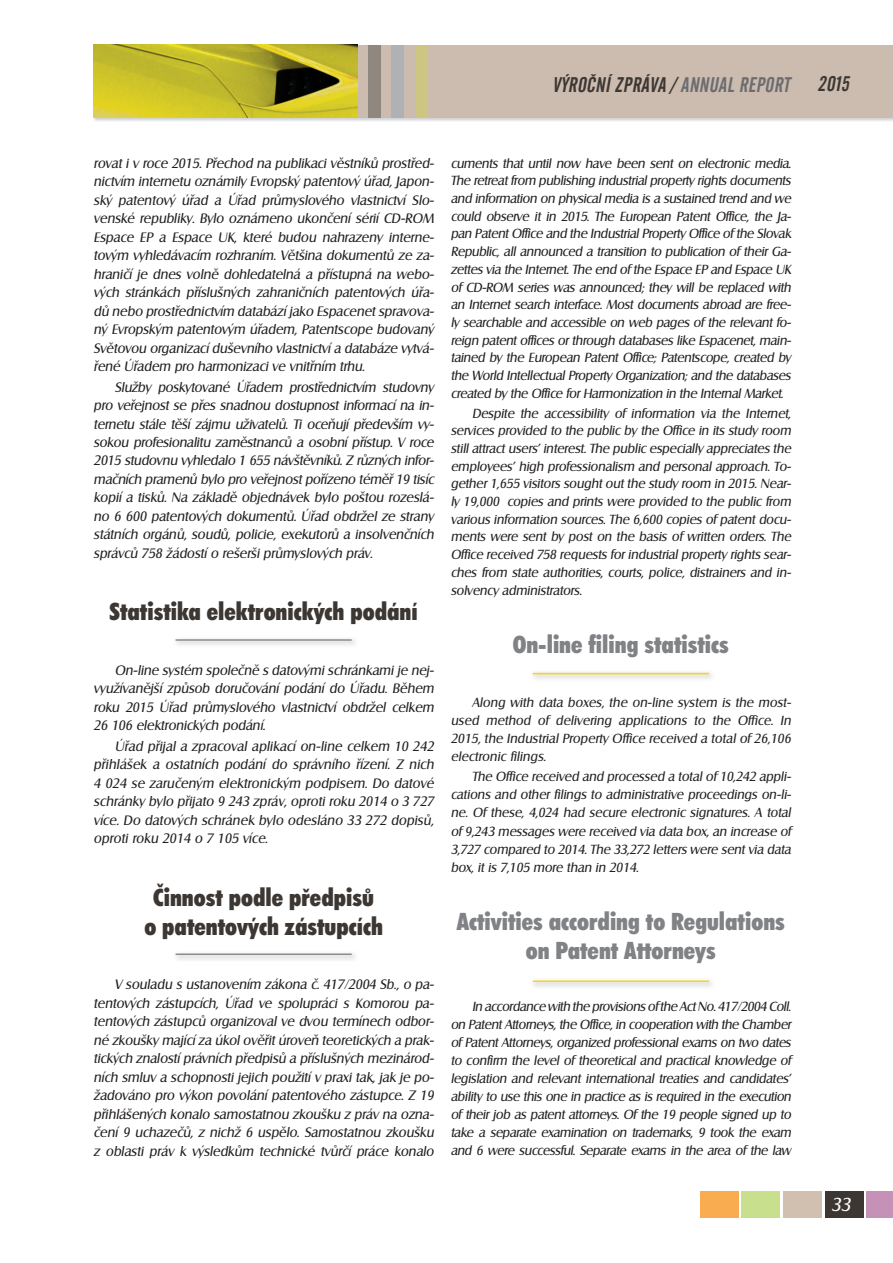
<style>
.page{position:relative;width:893px;height:1263px;background:#fff}
.page>*{position:absolute;margin:0;border:0;box-sizing:border-box;transform-origin:0 0}
.t1{font:900 condensed 24px/28.8px "Futura AT";color:#3d3734;text-align:center}
.t2{font:900 condensed 24px/28.8px "Futura AT";color:#808285;text-align:center}
.t3{font:italic 21px "Alternate Gothic No 2 AT";color:#3d3734}
.t4{font:italic 18px "Salzburg CE";color:#fff}
.t5{font:italic 13.2px/18.5px "Salzburg CE";color:#231f20;text-align:justify}
.t6{font:italic 12.75px/17.7px "Salzburg CE";letter-spacing:-.005em;color:#231f20;text-align:justify}
.s1{color:#6c6d70}
</style>
<div class="page">
<div style="left:866px;top:1191px;width:27px;height:26px;background:#c691b7"></div>
<div style="left:825px;top:1191px;width:39px;height:26px;background:#3d3734"></div>
<div style="left:783px;top:1191px;width:39px;height:26px;background:#d1bfaf"></div>
<div style="left:741px;top:1191px;width:39px;height:26px;background:#c8df8e"></div>
<div style="left:700px;top:1191px;width:39px;height:26px;background:#faac51"></div>
<img style="left:93px;top:45px;width:800px;height:76px">
<div style="left:94px;top:45px;width:799px;height:72px;background:#ccbcaf"></div>
<div style="left:368px;top:45px;width:13px;height:72px;background:#90877f"></div>
<div style="left:391px;top:45px;width:13px;height:72px;background:#b0b1b5"></div>
<div style="left:415px;top:45px;width:13px;height:72px;background:#cdc582"></div>
<img style="left:94px;top:45px;width:263px;height:72px">
<hr style="left:176px;top:639px;width:176px;height:2px;background:#8a8c8f">
<hr style="left:176px;top:953px;width:176px;height:2px;background:#8a8c8f">
<hr style="left:533px;top:980px;width:176px;height:2px;background:#fed503">
<hr style="left:533px;top:673px;width:176px;height:1px;background:#fed503">
<h2 class="t3" style="left:552px;top:73px;width:303px">VÝROČNÍ ZPRÁVA / <span class="s1">ANNUAL REPORT</span> 2015</h2>
<p class="t5" style="left:94px;top:154px;width:342px">rovat i v roce 2015. Přechod na publikaci věstníků prostřed&shy;nictvím internetu oznámily Evropský patentový úřad, Japon&shy;ský patentový úřad a Úřad průmyslového vlastnictví Slo&shy;venské republiky. Bylo oznámeno ukončení sérií CD-ROM Espace EP a Espace UK, které budou nahrazeny interne&shy;tovým vyhledávacím rozhraním. Většina dokumentů ze za&shy;hraničí je dnes volně dohledatelná a přístupná na webo&shy;vých stránkách příslušných zahraničních patentových úřa&shy;dů nebo prostřednictvím databází jako Espacenet spravova&shy;ný Evropským patentovým úřadem, Patentscope budovaný Světovou organizací duševního vlastnictví a databáze vytvá&shy;řené Úřadem pro harmonizaci ve vnitřním trhu.</p>
<p class="t5" style="left:94px;top:377px;width:342px;text-indent:21px">Služby poskytované Úřadem prostřednictvím studovny pro veřejnost se přes snadnou dostupnost informací na in&shy;ternetu stále těší zájmu uživatelů. Ti oceňují především vy&shy;sokou profesionalitu zaměstnanců a osobní přístup. V roce 2015 studovnu vyhledalo 1 655 návštěvníků. Z různých infor&shy;mačních pramenů bylo pro veřejnost pořízeno téměř 19 tisíc kopií a tisků. Na základě objednávek bylo poštou rozeslá&shy;no 6 600 patentových dokumentů. Úřad obdržel ze strany státních orgánů, soudů, policie, exekutorů a insolvenčních správců 758 žádostí o rešerši průmyslových práv.</p>
<h1 class="t1" style="left:110px;top:597px;width:310px">Statistika elektronických podání</h1>
<p class="t5" style="left:94px;top:661px;width:342px;text-indent:21px">On-line systém společně s datovými schránkami je nej&shy;využívanější způsob doručování podání do Úřadu. Během roku 2015 Úřad průmyslového vlastnictví obdržel celkem 26 106 elektronických podání.</p>
<p class="t5" style="left:94px;top:737px;width:342px;text-indent:21px">Úřad přijal a zpracoval aplikací on-line celkem 10 242 přihlášek a ostatních podání do správního řízení. Z nich 4 024 se zaručeným elektronickým podpisem. Do datové schránky bylo přijato 9 243 zpráv, oproti roku 2014 o 3 727 více. Do datových schránek bylo odesláno 33 272 dopisů, oproti roku 2014 o 7 105 více.</p>
<h1 class="t1" style="left:144px;top:883px;width:240px">Činnost podle předpisů o patentových zástupcích</h1>
<p class="t5" style="left:94px;top:975px;width:342px;text-indent:21px">V souladu s ustanovením zákona č. 417/2004 Sb., o pa&shy;tentových zástupcích, Úřad ve spolupráci s Komorou pa&shy;tentových zástupců organizoval ve dvou termínech odbor&shy;né zkoušky mající za úkol ověřit úroveň teoretických a prak&shy;tických znalostí právních předpisů a příslušných mezinárod&shy;ních smluv a schopnosti jejich použití v praxi tak, jak je po&shy;žadováno pro výkon povolání patentového zástupce. Z 19 přihlášených konalo samostatnou zkoušku z práv na ozna&shy;čení 9 uchazečů, z nichž 6 uspělo. Samostatnou zkoušku z oblasti práv k výsledkům technické tvůrčí práce konalo</p>
<p class="t6" style="left:451px;top:154px;width:342px">cuments that until now have been sent on electronic media.<br>The retreat from publishing industrial property rights documents and information on physical media is a sustained trend and we could observe it in 2015. The European Patent Office, the Ja&shy;pan Patent Office and the Industrial Property Office of the Slovak Republic, all announced a transition to publication of their Ga&shy;zettes via the Internet. The end of the Espace EP and Espace UK of CD-ROM series was announced; they will be replaced with an Internet search interface. Most documents abroad are free&shy;ly searchable and accessible on web pages of the relevant fo&shy;reign patent offices or through databases like Espacenet, main&shy;tained by the European Patent Office; Patentscope, created by the World Intellectual Property Organization; and the databases created by the Office for Harmonization in the Internal Market.</p>
<p class="t6" style="left:451px;top:404px;width:342px;text-indent:21px">Despite the accessibility of information via the Internet, services provided to the public by the Office in its study room still attract users’ interest. The public especially appreciates the employees’ high professionalism and personal approach. To&shy;gether 1,655 visitors sought out the study room in 2015. Near&shy;ly 19,000 copies and prints were provided to the public from various information sources. The 6,600 copies of patent docu&shy;ments were sent by post on the basis of written orders. The Office received 758 requests for industrial property rights sear&shy;ches from state authorities, courts, police, distrainers and in&shy;solvency administrators.</p>
<h1 class="t2" style="left:513px;top:630px;width:218px">On-line filing statistics</h1>
<p class="t6" style="left:451px;top:694px;width:342px;text-indent:21px">Along with data boxes, the on-line system is the most&shy;used method of delivering applications to the Office. In 2015, the Industrial Property Office received a total of 26,106 electronic filings.</p>
<p class="t6" style="left:451px;top:768px;width:342px;text-indent:21px">The Office received and processed a total of 10,242 appli&shy;cations and other filings to administrative proceedings on-li&shy;ne. Of these, 4,024 had secure electronic signatures. A total of 9,243 messages were received via data box, an increase of 3,727 compared to 2014. The 33,272 letters were sent via data box, it is 7,105 more than in 2014.</p>
<h1 class="t2" style="left:457px;top:907px;width:330px">Activities according to Regulations on Patent Attorneys</h1>
<p class="t6" style="left:451px;top:997px;width:342px;text-indent:21px">In accordance with the provisions of the Act No. 417/2004 Coll. on Patent Attorneys, the Office, in cooperation with the Chamber of Patent Attorneys, organized professional exams on two dates to confirm the level of theoretical and practical knowledge of legislation and relevant international treaties and candidates' ability to use this one in practice as is required in the execution of their job as patent attorneys. Of the 19 people signed up to take a separate examination on trademarks, 9 took the exam and 6 were successful. Separate exams in the area of the law</p>
<h3 class="t4" style="left:831px;top:1193px;width:21px">33</h3>
</div>
